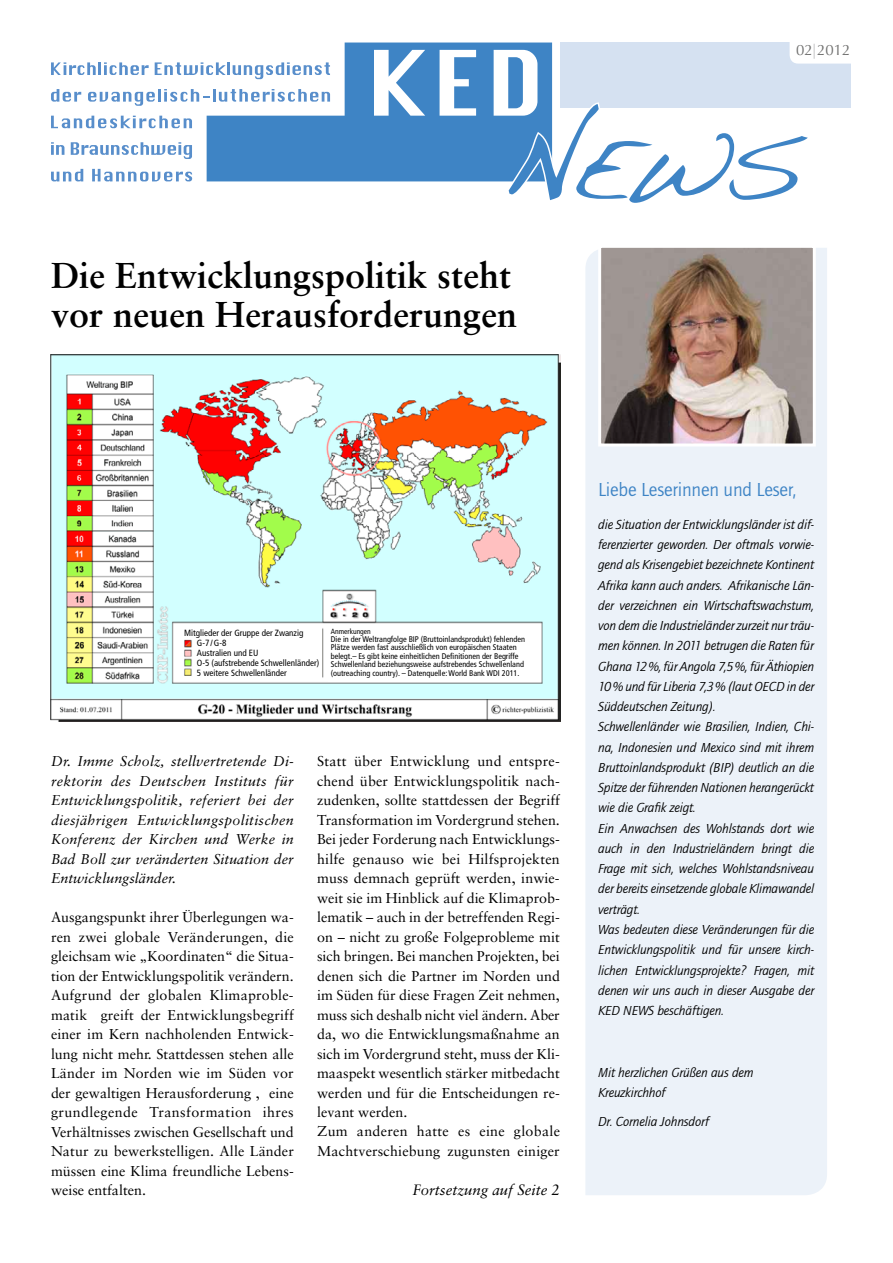
<style>
.page{position:relative;width:893px;height:1263px;background:#fff}
.page>*{position:absolute;margin:0;border:0;box-sizing:border-box;transform-origin:0 0}
.t1{font:90.3px "Handwriting Dakota";color:#3e84c5;scale:1.16 1}
.t2{font:700 36px/39px "Sabon LT";color:#000}
.t3{font:19.5px "Quay Sans";letter-spacing:-.01em;color:#3e84c5}
.t4{font:italic 15px "Sabon LT";color:#000}
.t5{font:15px "Optima";color:#6f6f6e}
.t6{font:14.25px/19.5px "Sabon LT";color:#000;text-align:justify}
.t7{font:italic 14.25px/19.5px "Sabon LT";color:#000;text-align:justify}
.t8{font:italic 13.5px/20.2px "Quay Sans";letter-spacing:-.01em;color:#000}
.t9{font:condensed 9px/9.9px "Frutiger LT Std";color:#000}
.t10{font:condensed 8.25px/8.4px "Frutiger LT Std";color:#000}
.t11{font:condensed 7.5px "Frutiger LT Std";color:#000}
.s1{font-family:"Myriad Pro";font-stretch:condensed;color:#c5c5c6}
.s2{font-size:130.5px}
</style>
<div class="page">
<svg style="left:207px;top:43px;width:345px;height:138px;fill:#3e84c5"></svg>
<svg style="left:374px;top:50px;width:51px;height:66px"></svg>
<svg style="left:440px;top:50px;width:36px;height:66px"></svg>
<svg style="left:51px;top:62px;width:98px;height:13px"></svg>
<svg style="left:155px;top:62px;width:175px;height:17px"></svg>
<svg style="left:51px;top:89px;width:30px;height:13px"></svg>
<svg style="left:88px;top:89px;width:242px;height:17px"></svg>
<svg style="left:51px;top:116px;width:141px;height:12px"></svg>
<svg style="left:51px;top:142px;width:13px;height:13px"></svg>
<svg style="left:71px;top:142px;width:121px;height:17px"></svg>
<svg style="left:51px;top:169px;width:32px;height:12px"></svg>
<svg style="left:92px;top:169px;width:100px;height:12px"></svg>
<div style="left:585px;top:248px;width:242px;height:947px;background:#ecf2f9"></div>
<div style="left:560px;top:43px;width:290px;height:65px;background:#d5e1f1"></div>
<svg style="left:494px;top:50px;width:300px;height:132px"></svg>
<div style="left:790px;top:26px;width:75px;height:38px;background:#fff;border-radius:9px"></div>
<img style="left:597px;top:247px;width:220px;height:201px">
<img style="left:51px;top:354px;width:509px;height:367px">
<div style="left:182px;top:626px;width:127px;height:13px;background:#fff"></div>
<div style="left:195px;top:636px;width:120px;height:44px;background:#fff"></div>
<div style="left:328px;top:626px;width:211px;height:55px;background:#fff"></div>
<p class="t5" style="left:796px;top:41px;width:56px">02<span class="s1">|</span>2012</p>
<h1 class="t1" style="left:500px;top:115px;width:258px"><span class="s2">N</span>EWS</h1>
<h2 class="t2" style="left:51px;top:255px;width:468px">Die Entwicklungspolitik steht vor neuen Herausforderungen</h2>
<p class="t9" style="left:197px;top:628px;width:124px;text-indent:-13px">Mitglieder der Gruppe der Zwanzig<br>G-7 /G-8<br>Australien und EU<br>O-5 (aufstrebende Schwellenländer)<br>5 weitere Schwellenländer</p>
<p class="t11" style="left:331px;top:626px;width:41px">Anmerkungen</p>
<p class="t10" style="left:331px;top:635px;width:196px">Die in der Weltrangfolge BIP (Bruttoinlandsprodukt) fehlenden Plätze werden fast ausschließlich von europäischen Staaten belegt.– Es gibt keine einheitlichen Definitionen der Begriffe Schwellenland beziehungsweise aufstrebendes Schwellenland (outreaching country). – Datenquelle: World Bank WDI 2011.</p>
<p class="t7" style="left:51px;top:751px;width:244px">Dr. Imme Scholz, stellvertretende Di&shy;rektorin des Deutschen Instituts für Entwicklungspolitik, referiert bei der diesjährigen Entwicklungspolitischen Konferenz der Kirchen und Werke in Bad Boll zur veränderten Situation der Entwicklungsländer.</p>
<p class="t6" style="left:51px;top:907px;width:244px">Ausgangspunkt ihrer Überlegungen wa&shy;ren zwei globale Veränderungen, die gleichsam wie „Koordinaten“ die Situa&shy;tion der Entwicklungspolitik verändern.<br>Aufgrund der globalen Klimaproble&shy;matik greift der Entwicklungsbegriff einer im Kern nachholenden Entwick&shy;lung nicht mehr. Stattdessen stehen alle Länder im Norden wie im Süden vor der gewaltigen Herausforderung , eine grundlegende Transformation ihres Verhältnisses zwischen Gesellschaft und Natur zu bewerkstelligen. Alle Länder müssen eine Klima freundliche Lebens&shy;weise entfalten.</p>
<p class="t6" style="left:317px;top:751px;width:244px;text-align:left">Statt über Entwicklung und entspre&shy;chend über Entwicklungspolitik nach&shy;zudenken, sollte stattdessen der Begriff Transformation im Vordergrund stehen.<br>Bei jeder Forderung nach Entwicklungs&shy;hilfe genauso wie bei Hilfsprojekten muss demnach geprüft werden, inwie&shy;weit sie im Hinblick auf die Klimaprob&shy;lematik – auch in der betreffenden Regi&shy;on – nicht zu große Folgeprobleme mit sich bringen. Bei manchen Projekten, bei denen sich die Partner im Norden und im Süden für diese Fragen Zeit nehmen, muss sich deshalb nicht viel ändern. Aber da, wo die Entwicklungsmaßnahme an sich im Vordergrund steht, muss der Kli&shy;maaspekt wesentlich stärker mitbedacht werden und für die Entscheidungen re&shy;levant werden.<br>Zum anderen hatte es eine globale Machtverschiebung zugunsten einiger</p>
<p class="t4" style="left:412px;top:1181px;width:149px">Fortsetzung auf Seite 2</p>
<h3 class="t3" style="left:598px;top:479px;width:200px">Liebe Leserinnen und Leser,</h3>
<p class="t8" style="left:598px;top:515px;width:218px">die Situation der Entwicklungsländer ist dif&shy;ferenzierter geworden. Der oftmals vorwie&shy;gend als Krisengebiet bezeichnete Kontinent Afrika kann auch anders. Afrikanische Län&shy;der verzeichnen ein Wirtschaftswachstum, von dem die Industrieländer zurzeit nur träu&shy;men können. In 2011 betrugen die Raten für Ghana 12%, für Angola 7,5%, für Äthiopien 10% und für Liberia 7,3% (laut OECD in der Süddeutschen Zeitung).<br>Schwellenländer wie Brasilien, Indien, Chi&shy;na, Indonesien und Mexico sind mit ihrem Bruttoinlandsprodukt (BIP) deutlich an die Spitze der führenden Nationen herangerückt wie die Grafik zeigt.<br>Ein Anwachsen des Wohlstands dort wie auch in den Industrieländern bringt die Frage mit sich, welches Wohlstandsniveau der bereits einsetzende globale Klimawandel verträgt.<br>Was bedeuten diese Veränderungen für die Entwicklungspolitik und für unsere kirch&shy;lichen Entwicklungsprojekte? Fragen, mit denen wir uns auch in dieser Ausgabe der KED NEWS beschäftigen.</p>
<p class="t8" style="left:598px;top:1063px;width:157px">Mit herzlichen Grüßen aus dem<br>Kreuzkirchhof</p>
<p class="t8" style="left:598px;top:1112px;width:112px">Dr. Cornelia Johnsdorf</p>
</div>
